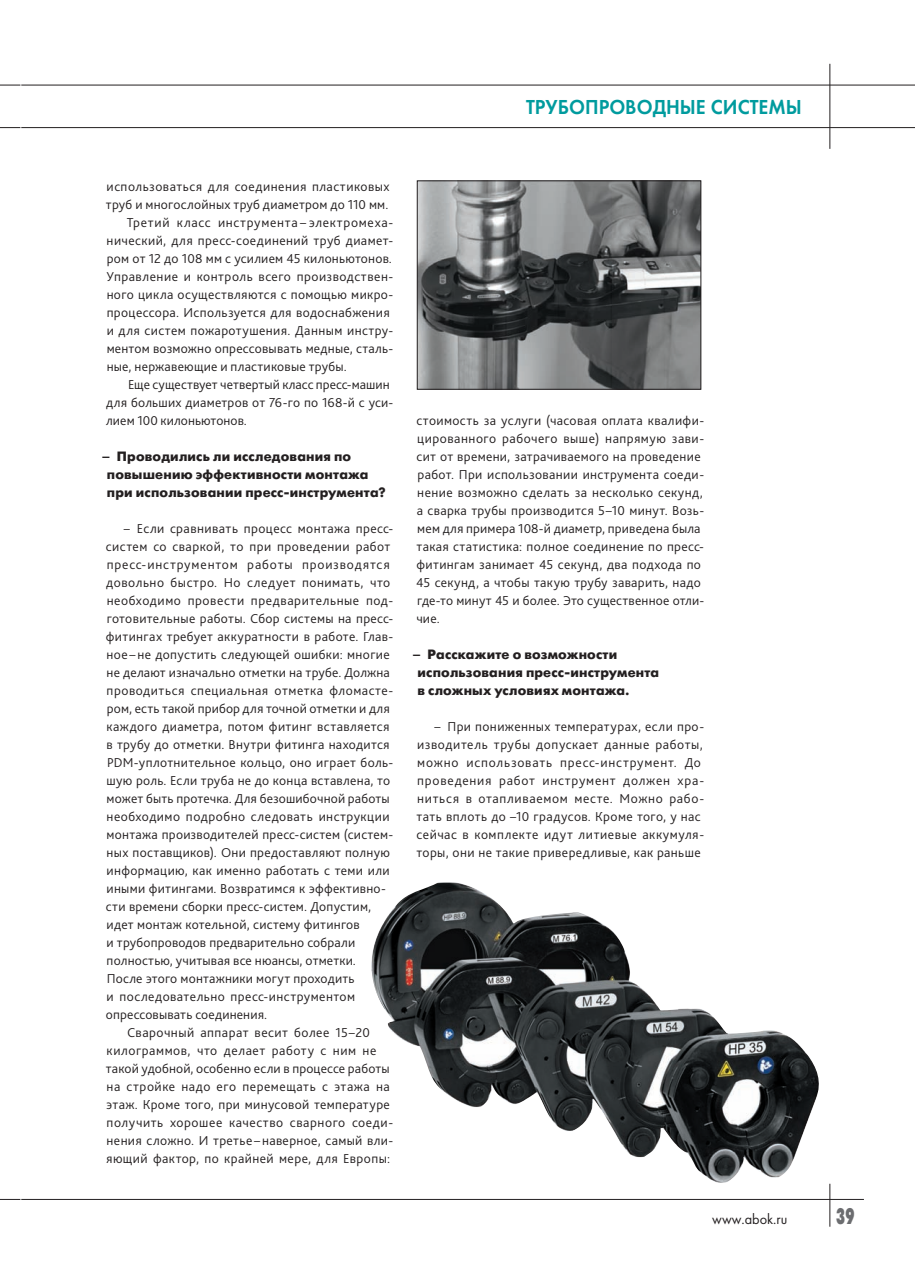
<style>
.page{position:relative;width:915px;height:1276px;background:#fff}
.page>*{position:absolute;margin:0;border:0;box-sizing:border-box;transform-origin:0 0}
.t1{font:22.5px "Futura Futuris X";color:#6c6d70;scale:.6 1}
.t2{font:21px "Futura Demi";color:#009b9e;scale:.95 1}
.t3{font:15px "Futura";color:#231f20;scale:.95 1}
.t4{font:300 13.5px/18px "Bliss Pro";letter-spacing:.025em;color:#231f20}
.t5{font:300 13.5px/18px "Bliss Pro";letter-spacing:.045em;color:#231f20}
.t6{font:700 13.5px/18px "Futura Futuris";letter-spacing:.015em;color:#231f20}
.t7{font:300 13.5px "Bliss Pro";letter-spacing:.005em;color:#231f20}
.t8{font:300 13.5px "Bliss Pro";letter-spacing:.065em;color:#231f20}
.t9{font:300 13.5px "Bliss Pro";letter-spacing:.05em;color:#231f20}
</style>
<div class="page">
<hr style="left:21px;top:1199px;width:842px;height:1px;background:#231f20">
<hr style="left:829px;top:1183px;width:1px;height:43px;background:#231f20">
<svg style="left:0;top:1199px;width:20px;height:1px"></svg>
<hr style="left:21px;top:85px;width:893px;height:1px;background:#231f20">
<svg style="left:0;top:85px;width:20px;height:1px"></svg>
<hr style="left:21px;top:127px;width:893px;height:1px;background:#231f20">
<svg style="left:0;top:127px;width:20px;height:1px"></svg>
<hr style="left:829px;top:64px;width:1px;height:85px;background:#231f20">
<img style="left:371px;top:882px;width:448px;height:300px">
<img style="left:419px;top:183px;width:279px;height:204px">
<div style="left:417px;top:181px;width:283px;height:208px;border:1px solid #231f20"></div>
<h2 class="t2" style="left:526px;top:94px;width:292px">ТРУБОПРОВОДНЫЕ СИСТЕМЫ</h2>
<p class="t4" style="left:107px;top:178px;width:284px">использоваться для соединения пластиковых</p>
<p class="t4" style="left:106px;top:196px;width:284px">труб и многослойных труб диаметром до 110 мм.</p>
<p class="t9" style="left:127px;top:214px;width:268px">Третий класс инструмента – электромеха-</p>
<p class="t4" style="left:107px;top:232px;width:288px">нический, для пресс-соединений труб диамет-</p>
<p class="t4" style="left:107px;top:250px;width:286px">ром от 12 до 108 мм с усилием 45 килоньютонов.</p>
<p class="t4" style="left:106px;top:268px;width:288px">Управление и контроль всего производствен-</p>
<p class="t4" style="left:107px;top:286px;width:288px">ного цикла осуществляются с помощью микро-</p>
<p class="t4" style="left:107px;top:304px;width:284px">процессора. Используется для водоснабжения</p>
<p class="t4" style="left:107px;top:321px;width:288px">и для систем пожаротушения. Данным инстру-</p>
<p class="t4" style="left:107px;top:339px;width:288px">ментом возможно опрессовывать медные, сталь-</p>
<p class="t4" style="left:107px;top:357px;width:241px">ные, нержавеющие и пластиковые трубы.</p>
<p class="t7" style="left:128px;top:376px;width:263px">Еще существует четвертый класс пресс-машин</p>
<p class="t4" style="left:106px;top:393px;width:288px">для больших диаметров от 76-го по 168-й с уси-</p>
<p class="t7" style="left:106px;top:412px;width:142px">лием 100 килоньютонов.</p>
<p class="t6" style="left:107px;top:448px;width:280px;text-indent:-5px">– Проводились ли исследования по повышению эффективности монтажа при использовании пресс-инструмента?</p>
<p class="t4" style="left:124px;top:519px;width:271px">– Если сравнивать процесс монтажа пресс-</p>
<p class="t4" style="left:106px;top:537px;width:286px">систем со сваркой, то при проведении работ</p>
<p class="t8" style="left:107px;top:556px;width:284px">пресс-инструментом работы производятся</p>
<p class="t4" style="left:106px;top:573px;width:285px">довольно быстро. Но следует понимать, что</p>
<p class="t4" style="left:107px;top:591px;width:288px">необходимо провести предварительные под-</p>
<p class="t4" style="left:107px;top:609px;width:288px">готовительные работы. Сбор системы на пресс-</p>
<p class="t4" style="left:106px;top:627px;width:289px">фитингах требует аккуратности в работе. Глав-</p>
<p class="t4" style="left:107px;top:645px;width:284px">ное–не допустить следующей ошибки: многие</p>
<p class="t4" style="left:107px;top:663px;width:285px">не делают изначально отметки на трубе. Должна</p>
<p class="t4" style="left:107px;top:681px;width:288px">проводиться специальная отметка фломасте-</p>
<p class="t4" style="left:107px;top:699px;width:284px">ром, есть такой прибор для точной отметки и для</p>
<p class="t4" style="left:107px;top:717px;width:284px">каждого диаметра, потом фитинг вставляется</p>
<p class="t4" style="left:107px;top:735px;width:284px">в трубу до отметки. Внутри фитинга находится</p>
<p class="t4" style="left:107px;top:753px;width:288px">PDM-уплотнительное кольцо, оно играет боль-</p>
<p class="t4" style="left:107px;top:771px;width:285px">шую роль. Если труба не до конца вставлена, то</p>
<p class="t4" style="left:107px;top:789px;width:284px">может быть протечка. Для безошибочной работы</p>
<p class="t4" style="left:107px;top:807px;width:284px">необходимо подробно следовать инструкции</p>
<p class="t4" style="left:107px;top:825px;width:288px">монтажа производителей пресс-систем (систем-</p>
<p class="t4" style="left:107px;top:843px;width:285px">ных поставщиков). Они предоставляют полную</p>
<p class="t4" style="left:107px;top:861px;width:284px">информацию, как именно работать с теми или</p>
<p class="t4" style="left:107px;top:879px;width:280px">иными фитингами. Возвратимся к эффективно-</p>
<p class="t4" style="left:106px;top:897px;width:267px">сти времени сборки пресс-систем. Допустим,</p>
<p class="t4" style="left:107px;top:915px;width:254px">идет монтаж котельной, систему фитингов</p>
<p class="t4" style="left:107px;top:933px;width:250px">и трубопроводов предварительно собрали</p>
<p class="t4" style="left:107px;top:951px;width:251px">полностью, учитывая все нюансы, отметки.</p>
<p class="t4" style="left:107px;top:969px;width:249px">После этого монтажники могут проходить</p>
<p class="t4" style="left:107px;top:987px;width:250px">и последовательно пресс-инструментом</p>
<p class="t4" style="left:106px;top:1005px;width:163px">опрессовывать соединения.</p>
<p class="t4" style="left:127px;top:1023px;width:244px">Сварочный аппарат весит более 15–20</p>
<p class="t4" style="left:107px;top:1041px;width:271px">килограммов, что делает работу с ним не</p>
<p class="t4" style="left:106px;top:1059px;width:285px">такой удобной, особенно если в процессе работы</p>
<p class="t4" style="left:107px;top:1077px;width:284px">на стройке надо его перемещать с этажа на</p>
<p class="t4" style="left:106px;top:1095px;width:285px">этаж. Кроме того, при минусовой температуре</p>
<p class="t4" style="left:107px;top:1113px;width:288px">получить хорошее качество сварного соеди-</p>
<p class="t4" style="left:107px;top:1131px;width:288px">нения сложно. И третье–наверное, самый вли-</p>
<p class="t4" style="left:106px;top:1149px;width:285px">яющий фактор, по крайней мере, для Европы:</p>
<p class="t4" style="left:416px;top:411px;width:289px">стоимость за услуги (часовая оплата квалифи&shy;цированного рабочего выше) напрямую зави&shy;сит от времени, затрачиваемого на проведение работ. При использовании инструмента соеди&shy;нение возможно сделать за несколько секунд, а сварка трубы производится 5–10 минут. Возь&shy;мем для примера 108-й диаметр, приведена была такая статистика: полное соединение по пресс&shy;фитингам занимает 45 секунд, два подхода по 45 секунд, а чтобы такую трубу заварить, надо где-то минут 45 и более. Это существенное отли&shy;чие.</p>
<p class="t6" style="left:417px;top:646px;width:243px;text-indent:-5px">– Расскажите о возможности использования пресс-инструмента в сложных условиях монтажа.</p>
<p class="t5" style="left:416px;top:717px;width:289px;text-indent:18px">– При пониженных температурах, если про&shy;изводитель трубы допускает данные работы, можно использовать пресс-инструмент. До проведения работ инструмент должен хра&shy;ниться в отапливаемом месте. Можно рабо&shy;тать вплоть до –10 градусов. Кроме того, у нас сейчас в комплекте идут литиевые аккумуля&shy;торы, они не такие привередливые, как раньше</p>
<p class="t3" style="left:712px;top:1210px;width:80px">www.abok.ru</p>
<h1 class="t1" style="left:836px;top:1202px;width:32px">39</h1>
</div>
